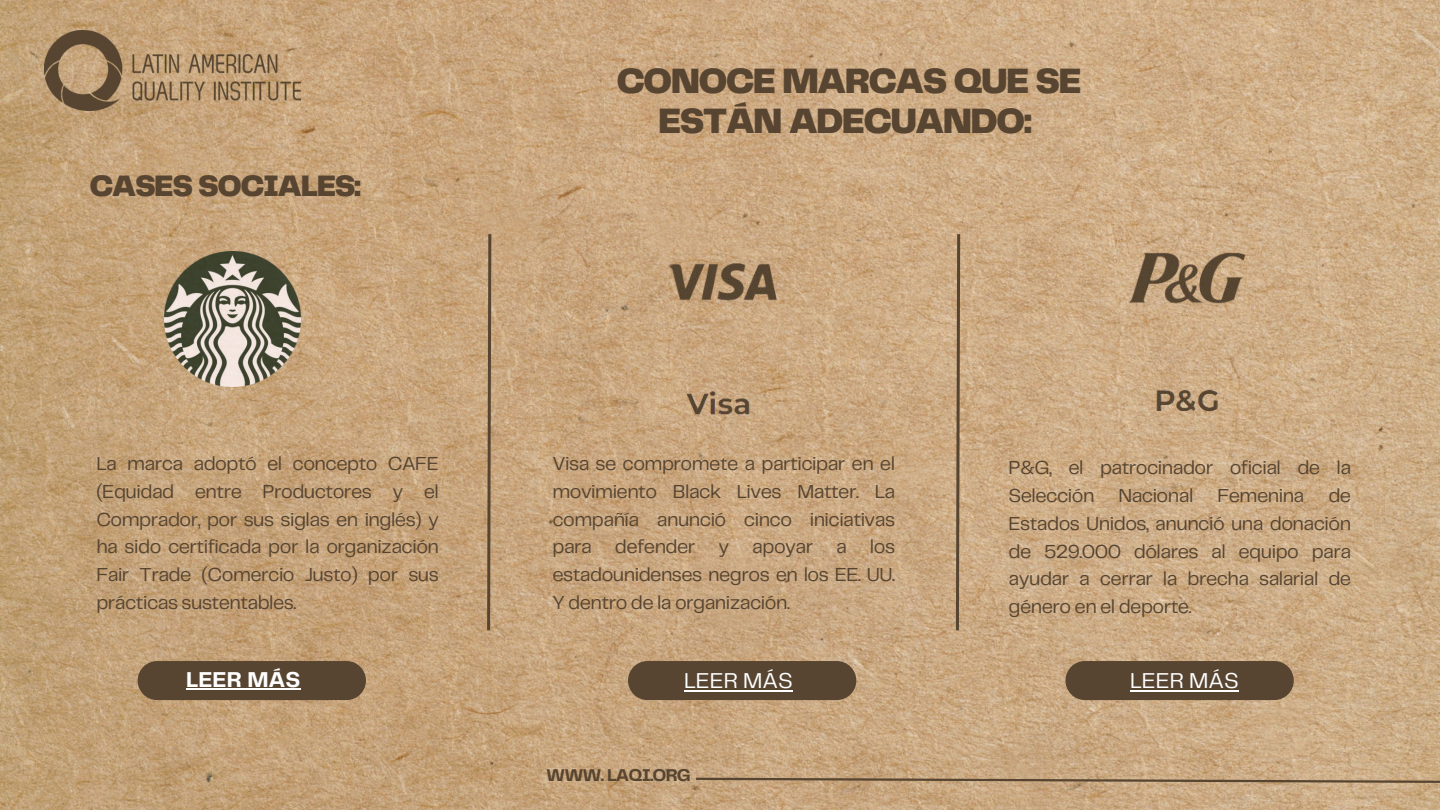
<style>
.page{position:relative;width:1440px;height:810px;background:#fff}
.page>*{position:absolute;margin:0;border:0;box-sizing:border-box;transform-origin:0 0}
.t1{font:900 36.6px/40.4px "Telegraf";letter-spacing:-.05em;color:#574531;text-align:center}
.t2{font:900 30.7px "Telegraf";letter-spacing:-.05em;color:#574531}
.t3{font:22.3px "Telegraf";color:#fff}
.t4{font:700 22.3px "Telegraf";color:#fff}
.t5{font:19.6px/27.7px "Telegraf";letter-spacing:-.025em;color:#574531;text-align:justify}
.t6{font:700 17.7px "Telegraf";letter-spacing:-.05em;color:#574531}
</style>
<div class="page">
<img style="left:0;top:0;width:1440px;height:810px">
<svg style="left:694px;top:777px;width:746px;height:7px"></svg>
<img style="left:44px;top:31px;width:257px;height:80px">
<svg style="left:486px;top:231px;width:7px;height:402px"></svg>
<svg style="left:954px;top:231px;width:8px;height:402px"></svg>
<div style="left:138px;top:661px;width:228px;height:39px;background:#574531;border-radius:20px"></div>
<div style="left:628px;top:661px;width:228px;height:39px;background:#574531;border-radius:20px"></div>
<div style="left:1065px;top:661px;width:229px;height:39px;background:#574531;border-radius:20px"></div>
<img style="left:641px;top:251px;width:152px;height:171px">
<img style="left:1109px;top:243px;width:154px;height:179px">
<img style="left:164px;top:251px;width:136px;height:136px">
<hr style="left:186px;top:688px;width:114px;height:2px;background:#fff">
<hr style="left:684px;top:690px;width:109px;height:1px;background:#fff">
<hr style="left:1130px;top:690px;width:109px;height:1px;background:#fff">
<h2 class="t2" style="left:89px;top:164px;width:273px">CASES SOCIALES:</h2>
<p class="t5" style="left:96px;top:449px;width:344px">La marca adoptó el concepto CAFE (Equidad entre Productores y el Comprador, por sus siglas en inglés) y ha sido certificada por la organización Fair Trade (Comercio Justo) por sus prácticas sustentables.</p>
<h1 class="t1" style="left:616px;top:61px;width:467px">CONOCE MARCAS QUE SE<br>ESTÁN ADECUANDO:</h1>
<p class="t5" style="left:552px;top:449px;width:344px">Visa se compromete a participar en el movimiento Black Lives Matter. La compañía anunció cinco iniciativas para defender y apoyar a los estadounidenses negros en los EE. UU.<br>Y dentro de la organización.</p>
<p class="t5" style="left:1009px;top:453px;width:344px">P&amp;G, el patrocinador oficial de la Selección Nacional Femenina de Estados Unidos, anunció una donación de 529.000 dólares al equipo para ayudar a cerrar la brecha salarial de género en el deporte.</p>
<p class="t4" style="left:186px;top:664px;width:116px">LEER MÁS</p>
<p class="t3" style="left:684px;top:666px;width:110px">LEER MÁS</p>
<p class="t3" style="left:1130px;top:666px;width:110px">LEER MÁS</p>
<p class="t6" style="left:546px;top:763px;width:146px">WWW. LAQI.ORG</p>
</div>
